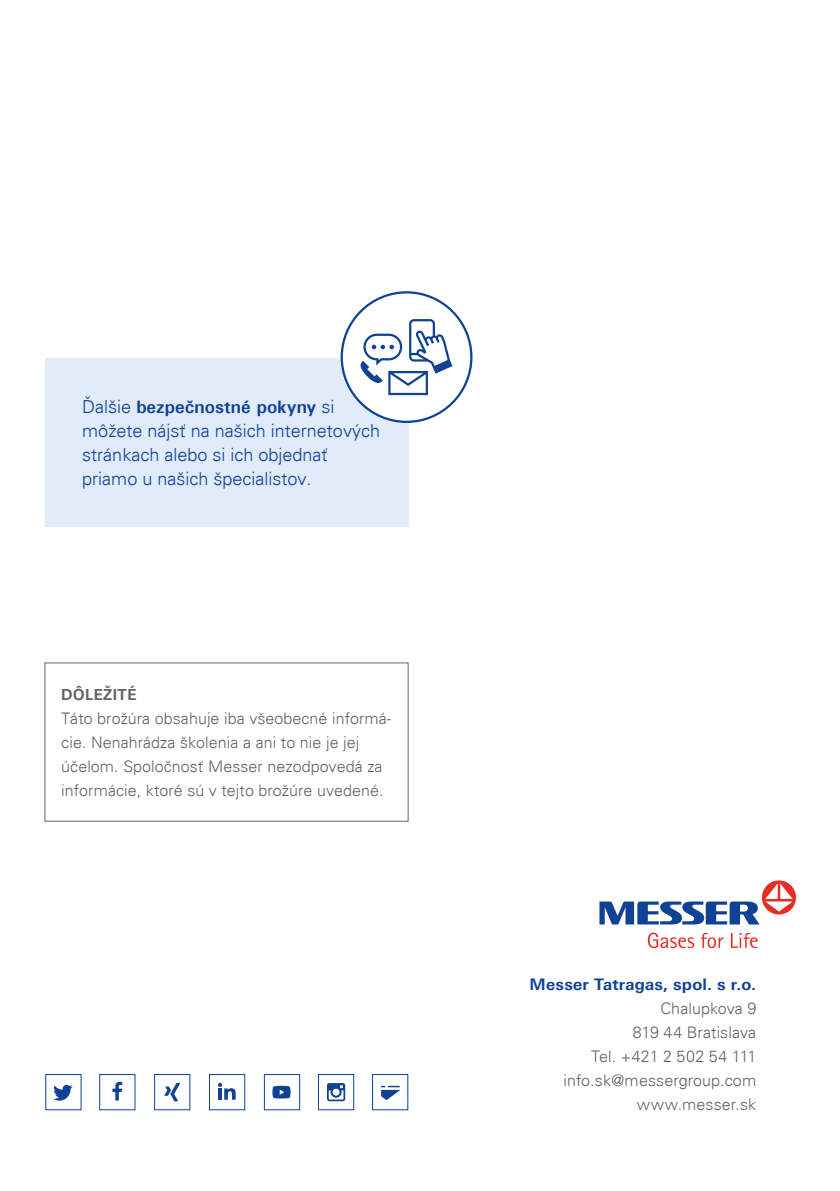
<style>
.page{position:relative;width:840px;height:1191px;background:#fff}
.page>*{position:absolute;margin:0;border:0;box-sizing:border-box;transform-origin:0 0}
.t1{font:300 18px/24px "Univers";color:#0f4295}
.t2{font:300 16px/24px "Univers";letter-spacing:.005em;color:#636362}
.t3{font:700 16px "Linotype Univers 630";letter-spacing:.015em;color:#0f4295}
.t4{font:700 16px "Univers";letter-spacing:.005em;color:#636362}
.s1{font-weight:700}
</style>
<div class="page">
<div style="left:45px;top:358px;width:363px;height:168px;background:#e1ebf9"></div>
<svg style="left:340px;top:291px;width:132px;height:132px"></svg>
<svg style="left:647px;top:932px;width:110px;height:16px"></svg>
<svg style="left:599px;top:901px;width:160px;height:23px"></svg>
<svg style="left:761px;top:880px;width:34px;height:34px"></svg>
<svg style="left:765px;top:883px;width:27px;height:28px"></svg>
<div style="left:99px;top:1074px;width:36px;height:36px;background:#fff;border:1px solid #0f4295"></div>
<svg style="left:112px;top:1081px;width:10px;height:19px"></svg>
<div style="left:372px;top:1074px;width:36px;height:36px;background:#fff;border:1px solid #0f4295"></div>
<svg style="left:381px;top:1085px;width:19px;height:15px"></svg>
<div style="left:154px;top:1074px;width:36px;height:36px;background:#fff;border:1px solid #0f4295"></div>
<svg style="left:164px;top:1082px;width:16px;height:19px"></svg>
<div style="left:318px;top:1074px;width:36px;height:36px;background:#fff;border:1px solid #0f4295"></div>
<svg style="left:327px;top:1083px;width:18px;height:18px"></svg>
<div style="left:209px;top:1074px;width:36px;height:36px;background:#fff;border:1px solid #0f4295"></div>
<svg style="left:218px;top:1082px;width:17px;height:17px"></svg>
<div style="left:264px;top:1074px;width:36px;height:36px;background:#fff;border:1px solid #0f4295"></div>
<svg style="left:272px;top:1085px;width:18px;height:13px"></svg>
<svg style="left:53px;top:1084px;width:19px;height:16px"></svg>
<p class="t1" style="left:82px;top:394px;width:299px">Ďalšie <span class="s1">bezpečnostné pokyny</span> si môžete nájsť na našich internetových stránkach alebo si ich objednať priamo u našich špecialistov.</p>
<p class="t4" style="left:61px;top:684px;width:77px">DÔLEŽITÉ</p>
<p class="t2" style="left:61px;top:706px;width:331px">Táto brožúra obsahuje iba všeobecné informá&shy;cie. Nenahrádza školenia a ani to nie je jej účelom. Spoločnosť Messer nezodpovedá za informácie, ktoré sú v tejto brožúre uvedené.</p>
<p class="t3" style="left:529px;top:975px;width:228px">Messer Tatragas, spol. s r.o.</p>
<p class="t2" style="left:563px;top:996px;width:194px;text-align:right">Chalupkova 9<br>819 44 Bratislava<br>Tel. +421 2 502 54 111 info.sk@messergroup.com www.messer.sk</p>
</div>
